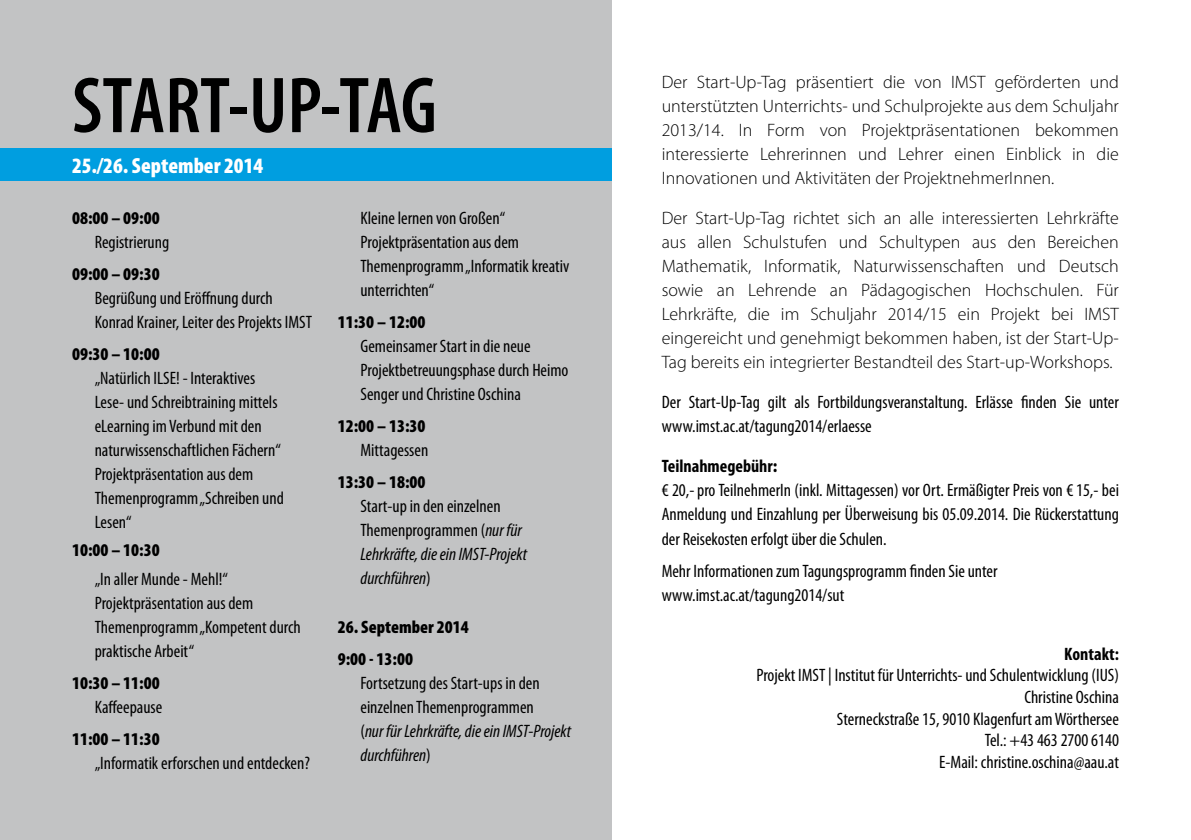
<style>
.page{position:relative;width:1191px;height:840px;background:#fff}
.page>*{position:absolute;margin:0;border:0;box-sizing:border-box;transform-origin:0 0}
.t1{font:600 condensed 80px "Myriad Pro";letter-spacing:-.005em;color:#000}
.t2{font:900 condensed 22px "Myriad Pro";color:#fff}
.t3{font:condensed 18px/24px "Myriad Pro";color:#000}
.t4{font:300 18px/24px "Myriad Pro";color:#000;text-align:justify}
.t5{font:900 condensed 18px/32px "Myriad Pro";color:#000}
.t6{font:italic condensed 18px/24px "Myriad Pro";color:#000}
.t7{font:700 condensed 18px "Myriad Pro";color:#000}
.s1{font-style:normal}
.s2{font-style:italic}
.s3{font-weight:700}
.s4{font-weight:900}
</style>
<div class="page">
<div style="left:0;top:0;width:611px;height:839px;background:#c2c3c4"></div>
<div style="left:0;top:147px;width:611px;height:33px;background:#009ee0"></div>
<h1 class="t1" style="left:72px;top:56px;width:366px">START-UP-TAG</h1>
<p class="t2" style="left:72px;top:151px;width:193px">25./26. September 2014</p>
<p class="t5" style="left:72px;top:201px;width:89px">08:00 – 09:00</p>
<p class="t3" style="left:95px;top:230px;width:76px">Registrierung</p>
<p class="t5" style="left:72px;top:257px;width:89px">09:00 – 09:30</p>
<p class="t3" style="left:95px;top:286px;width:219px">Begrüßung und Eröffnung durch<br>Konrad Krainer, Leiter des Projekts IMST</p>
<p class="t5" style="left:72px;top:337px;width:89px">09:30 – 10:00</p>
<p class="t3" style="left:95px;top:366px;width:191px">„Natürlich ILSE! - Interaktives<br>Lese- und Schreibtraining mittels eLearning im Verbund mit den naturwissenschaftlichen Fächern“<br>Projektpräsentation aus dem<br>Themenprogramm „Schreiben und<br>Lesen“</p>
<p class="t5" style="left:72px;top:533px;width:89px">10:00 – 10:30</p>
<p class="t3" style="left:95px;top:566px;width:208px">„In aller Munde - Mehl!“<br>Projektpräsentation aus dem<br>Themenprogramm „Kompetent durch praktische Arbeit“</p>
<p class="t5" style="left:72px;top:665px;width:89px">10:30 – 11:00</p>
<p class="t3" style="left:95px;top:694px;width:69px">Kaffeepause</p>
<p class="t5" style="left:72px;top:721px;width:89px">11:00 – 11:30</p>
<p class="t3" style="left:95px;top:750px;width:217px">„Informatik erforschen und entdecken?</p>
<p class="t3" style="left:360px;top:206px;width:210px">Kleine lernen von Großen“<br>Projektpräsentation aus dem<br>Themenprogramm „Informatik kreativ unterrichten“</p>
<p class="t5" style="left:338px;top:305px;width:89px">11:30 – 12:00</p>
<p class="t3" style="left:360px;top:334px;width:209px">Gemeinsamer Start in die neue<br>Projektbetreuungsphase durch Heimo<br>Senger und Christine Oschina</p>
<p class="t5" style="left:338px;top:409px;width:89px">12:00 – 13:30</p>
<p class="t3" style="left:360px;top:438px;width:69px">Mittagessen</p>
<p class="t5" style="left:338px;top:465px;width:89px">13:30 – 18:00</p>
<p class="t6" style="left:360px;top:494px;width:168px"><span class="s1">Start-up in den einzelnen<br>Themenprogrammen (</span>nur für<br>Lehrkräfte, die ein IMST-Projekt durchführen<span class="s1">)</span></p>
<p class="t5" style="left:338px;top:609px;width:132px">26. September 2014<br>9:00 - 13:00</p>
<p class="t3" style="left:360px;top:670px;width:212px">Fortsetzung des Start-ups in den einzelnen Themenprogrammen<br>(<span class="s2">nur für Lehrkräfte, die ein IMST-Projekt durchführen</span>)</p>
<p class="t4" style="left:661px;top:70px;width:459px">Der Start-Up-Tag präsentiert die von IMST geförderten und unterstützten Unterrichts- und Schulprojekte aus dem Schuljahr 2013/14. In Form von Projektpräsentationen bekommen interessierte Lehrerinnen und Lehrer einen Einblick in die Innovationen und Aktivitäten der ProjektnehmerInnen.</p>
<p class="t4" style="left:661px;top:206px;width:459px">Der Start-Up-Tag richtet sich an alle interessierten Lehrkräfte aus allen Schulstufen und Schultypen aus den Bereichen Mathematik, Informatik, Naturwissenschaften und Deutsch sowie an Lehrende an Pädagogischen Hochschulen. Für Lehrkräfte, die im Schuljahr 2014/15 ein Projekt bei IMST eingereicht und genehmigt bekommen haben, ist der Start-Up-Tag bereits ein integrierter Bestandteil des Start-up-Workshops.</p>
<p class="t3" style="left:661px;top:390px;width:459px">Der Start-Up-Tag gilt als Fortbildungsveranstaltung. Erlässe finden Sie unter www.imst.ac.at/tagung2014/erlaesse</p>
<p class="t3" style="left:661px;top:454px;width:459px"><span class="s3">Teilnahmegebühr</span><span class="s4">:<br></span>€ 20,- pro TeilnehmerIn (inkl. Mittagessen) vor Ort. Ermäßigter Preis von €15,- bei Anmeldung und Einzahlung per Überweisung bis 05.09.2014. Die Rückerstattung der Reisekosten erfolgt über die Schulen.</p>
<p class="t3" style="left:661px;top:558px;width:337px">Mehr Informationen zum Tagungsprogramm finden Sie unter www.imst.ac.at/tagung2014/sut</p>
<p class="t7" style="left:1064px;top:642px;width:56px">Kontakt:</p>
<p class="t3" style="left:756px;top:664px;width:364px;line-height:21.6px;text-align:right">Projekt IMST | Institut für Unterrichts- und Schulentwicklung (IUS)<br>Christine Oschina<br>Sterneckstraße 15, 9010 Klagenfurt am Wörthersee<br>Tel.: +43 463 2700 6140<br>E-Mail: christine.oschina@aau.at</p>
</div>
